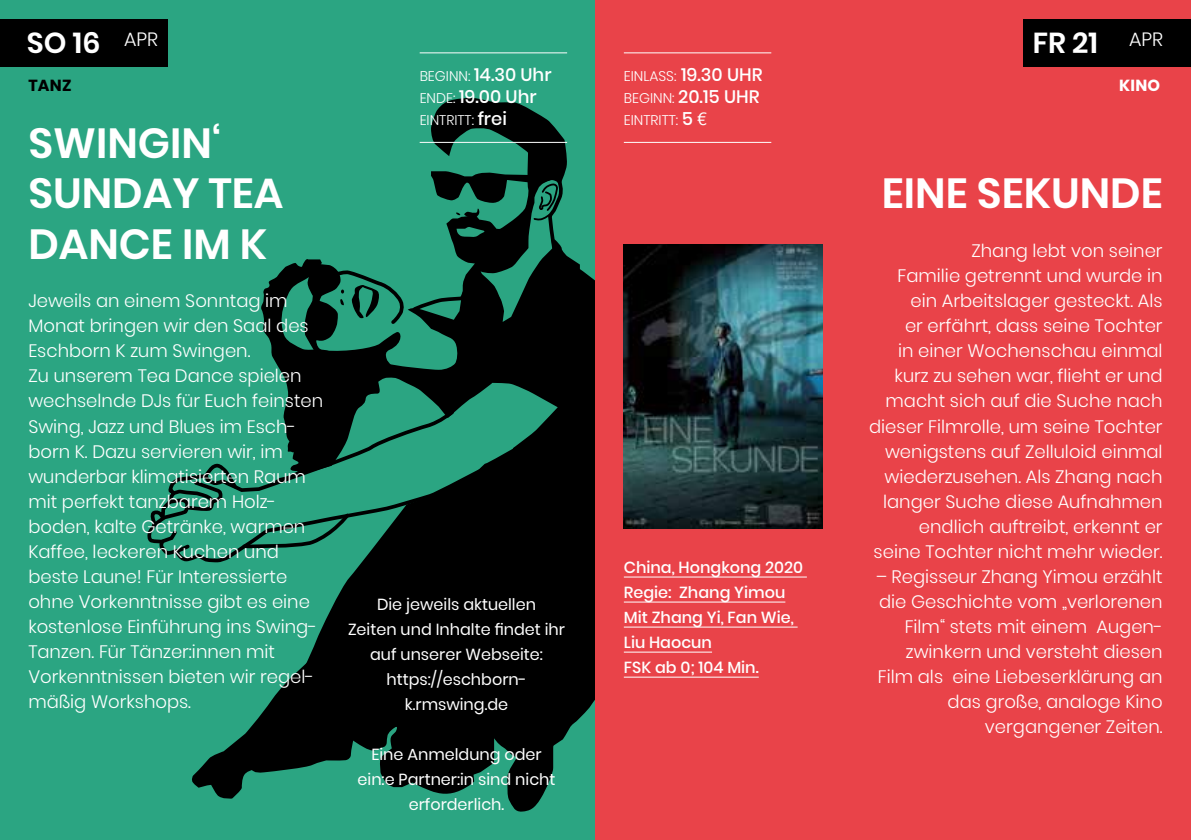
<style>
.page{position:relative;width:1191px;height:840px;background:#fff}
.page>*{position:absolute;margin:0;border:0;box-sizing:border-box;transform-origin:0 0}
.t1{font:600 42px/50.4px "Poppins";color:#fff}
.t2{font:600 28.8px "Poppins";color:#fff}
.t3{font:300 19.2px "Poppins";color:#fff}
.t4{font:300 18px/25px "Poppins";color:#fff;text-align:right}
.t5{font:500 18px/21.6px "Poppins";color:#fff}
.t6{font:16px/25px "Poppins";color:#fff;text-align:center}
.t7{font:500 16px/25px "Poppins";color:#fff}
.t8{font:700 16px "Poppins";color:#fff}
.t9{font:700 16px "Poppins";color:#000}
.t10{font:300 14px "Poppins";color:#fff}
.s1{font-weight:300;font-size:14px}
.s2{font-weight:500;font-size:18px}
.s3{font-family:"Linotype Euro Font Ato F";font-weight:400;font-size:18px}
</style>
<div class="page">
<div style="left:0;top:0;width:595px;height:839px;background:#2ba582"></div>
<div style="left:567px;top:256px;width:28px;height:456px;background:#000"></div>
<svg style="left:309px;top:447px;width:277px;height:328px;background:#030f0c"></svg>
<svg style="left:192px;top:657px;width:162px;height:142px"></svg>
<svg style="left:379px;top:746px;width:95px;height:48px;background:#061914"></svg>
<svg style="left:506px;top:746px;width:47px;height:65px"></svg>
<svg style="left:147px;top:528px;width:341px;height:37px"></svg>
<svg style="left:150px;top:98px;width:417px;height:457px"></svg>
<div style="left:595px;top:0;width:596px;height:839px;background:#e94349"></div>
<div style="left:1023px;top:19px;width:168px;height:48px;background:#000"></div>
<hr style="left:624px;top:52px;width:147px;height:1px;background:#fff">
<hr style="left:624px;top:142px;width:147px;height:1px;background:#fff">
<img style="left:624px;top:244px;width:198px;height:283px">
<div style="left:0;top:19px;width:167px;height:48px;background:#000"></div>
<hr style="left:420px;top:52px;width:147px;height:1px;background:#fff">
<hr style="left:420px;top:142px;width:147px;height:1px;background:#fff">
<hr style="left:624px;top:576px;width:183px;height:1px;background:#fff">
<hr style="left:624px;top:601px;width:161px;height:1px;background:#fff">
<hr style="left:624px;top:626px;width:173px;height:1px;background:#fff">
<hr style="left:624px;top:651px;width:88px;height:1px;background:#fff">
<hr style="left:624px;top:676px;width:135px;height:1px;background:#fff">
<h2 class="t2" style="left:27px;top:26px;width:75px">SO 16</h2>
<p class="t9" style="left:28px;top:76px;width:45px">TANZ</p>
<p class="t3" style="left:124px;top:28px;width:36px">APR</p>
<h1 class="t1" style="left:28px;top:118px;width:257px">SWINGIN‘<br>SUNDAY TEA<br>DANCE IM K</h1>
<p class="t4" style="left:28px;top:288px;width:296px;text-align:left">Jeweils an einem Sonntag im<br>Monat bringen wir den Saal des<br>Eschborn K zum Swingen.<br>Zu unserem Tea Dance spielen wechselnde DJs für Euch feinsten<br>Swing, Jazz und Blues im Esch&shy;born K. Dazu servieren wir, im wunderbar klimatisierten Raum mit perfekt tanzbarem Holz&shy;boden, kalte Getränke, warmen<br>Kaffee, leckeren Kuchen und beste Laune! Für Interessierte ohne Vorkenntnisse gibt es eine kostenlose Einführung ins Swing-<br>Tanzen. Für Tänzer:innen mit<br>Vorkenntnissen bieten wir regel&shy;mäßig Workshops.</p>
<p class="t5" style="left:420px;top:64px;width:133px"><span class="s1">BEGINN:</span> 14.30 Uhr<br><span class="s1">ENDE:</span> 19.00 Uhr</p>
<p class="t10" style="left:420px;top:111px;width:89px">EINTRITT: <span class="s2">frei</span></p>
<p class="t6" style="left:348px;top:591px;width:218px">Die jeweils aktuellen<br>Zeiten und Inhalte findet ihr auf unserer Webseite: https://eschborn&shy;k.rmswing.de</p>
<p class="t6" style="left:357px;top:741px;width:199px">Eine Anmeldung oder ein:e Partner:in sind nicht erforderlich.</p>
<p class="t10" style="left:624px;top:68px;width:140px">EINLASS: <span class="s2">19.30 UHR</span></p>
<p class="t5" style="left:624px;top:86px;width:137px"><span class="s1">BEGINN:</span> 20.15 UHR</p>
<p class="t10" style="left:624px;top:111px;width:85px">EINTRITT: <span class="s2">5</span> <span class="s3">F</span></p>
<p class="t7" style="left:624px;top:554px;width:181px">China, Hongkong 2020<br>Regie: Zhang Yimou<br>Mit Zhang Yi, Fan Wie,<br>Liu Haocun<br>FSK ab 0; 104 Min.</p>
<h2 class="t2" style="left:1032px;top:26px;width:132px">FR 21 <sup>APR</sup></h2>
<p class="t8" style="left:1119px;top:76px;width:43px">KINO</p>
<h1 class="t1" style="left:882px;top:168px;width:282px">EINE SEKUNDE</h1>
<p class="t4" style="left:869px;top:238px;width:295px">Zhang lebt von seiner<br>Familie getrennt und wurde in ein Arbeitslager gesteckt. Als<br>er erfährt, dass seine Tochter<br>in einer Wochenschau einmal kurz zu sehen war, flieht er und macht sich auf die Suche nach dieser Filmrolle, um seine Tochter wenigstens auf Zelluloid einmal wiederzusehen. Als Zhang nach langer Suche diese Aufnahmen endlich auftreibt, erkennt er seine Tochter nicht mehr wieder.</p>
<p class="t4" style="left:876px;top:563px;width:288px">– Regisseur Zhang Yimou erzählt die Geschichte vom „verlorenen<br>Film“ stets mit einem Augen&shy;zwinkern und versteht diesen<br>Film als eine Liebeserklärung an das große, analoge Kino vergangener Zeiten.</p>
</div>
